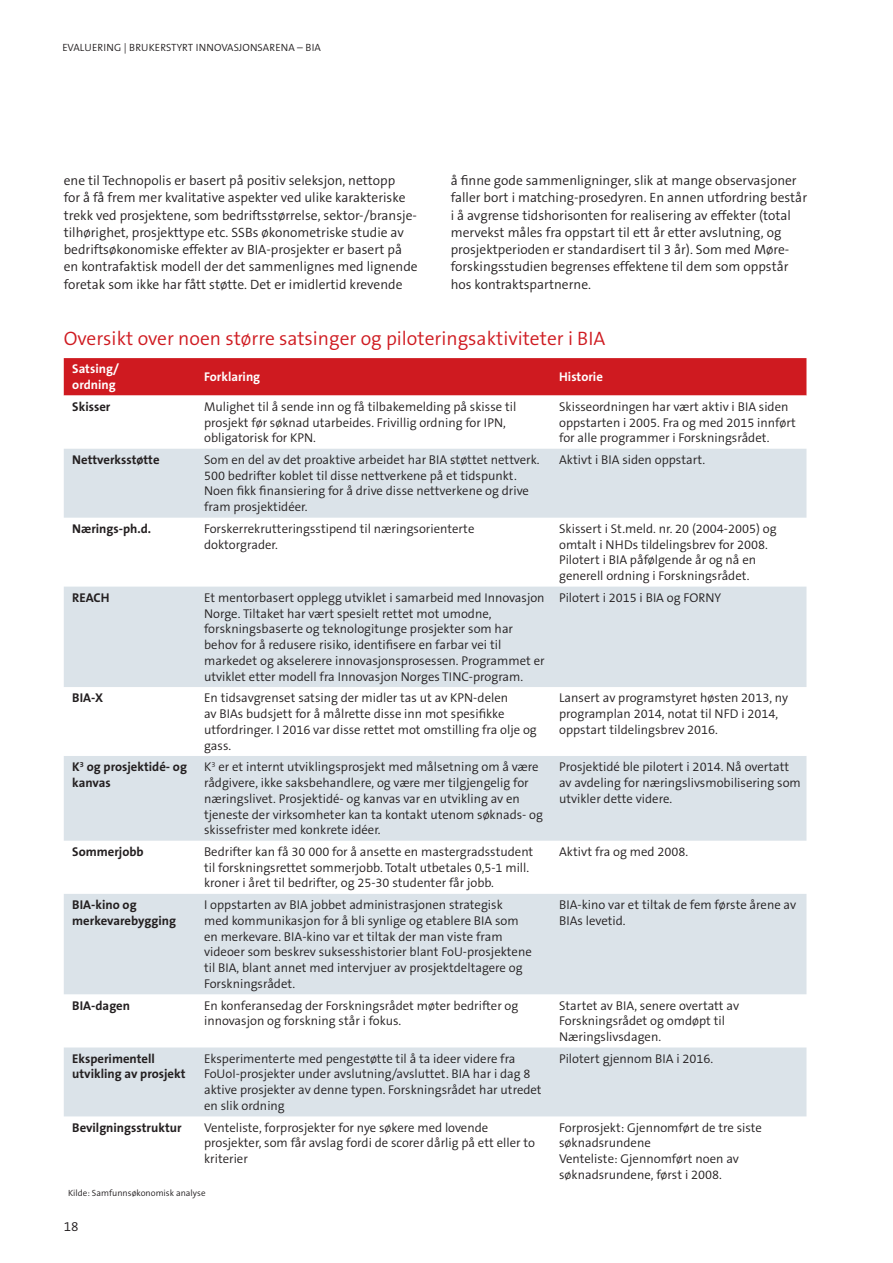
<style>
.page{position:relative;width:893px;height:1263px;background:#fff}
.page>*{position:absolute;margin:0;border:0;box-sizing:border-box;transform-origin:0 0}
.t1{font:300 19.5px "The Sans B4";color:#cf1a20}
.t2{font:300 13.5px/17.2px "The Sans B4";color:#231f20}
.t3{font:300 12.75px/15.8px "The Sans B4";color:#231f20}
.t4{font:700 12.75px/15.8px "The Sans B7";color:#231f20}
.t5{font:700 12.75px/15.8px "The Sans B7";color:#fff}
.t6{font:300 10.5px "The Sans B4";letter-spacing:.01em;color:#231f20}
.t7{font:300 9px "The Sans B4";color:#231f20}
</style>
<div class="page">
<div style="left:64px;top:358px;width:742px;height:37px;background:#cf1a20"></div>
<svg style="left:64px;top:449px;width:742px;height:667px;fill:#dbe3e9"></svg>
<p class="t6" style="left:62px;top:42px;width:260px">EVALUERING | BRUKERSTYRT INNOVASJONSARENA – BIA</p>
<p class="t2" style="left:64px;top:173px;width:355px">ene til Technopolis er basert på positiv seleksjon, nettopp<br>for å få frem mer kvalitative aspekter ved ulike karakteriske trekk ved prosjektene, som bedriftsstørrelse, sektor-/bransje&shy;tilhørighet, prosjekttype etc. SSBs økonometriske studie av bedriftsøkonomiske effekter av BIA-prosjekter er basert på en kontrafaktisk modell der det sammenlignes med lignende foretak som ikke har fått støtte. Det er imidlertid krevende</p>
<p class="t2" style="left:451px;top:173px;width:358px">å finne gode sammenligninger, slik at mange observasjoner faller bort i matching-prosedyren. En annen utfordring består i å avgrense tidshorisonten for realisering av effekter (total mervekst måles fra oppstart til ett år etter avslutning, og prosjektperioden er standardisert til 3 år). Som med Møre&shy;forskingsstudien begrenses effektene til dem som oppstår hos kontraktspartnerne.</p>
<h1 class="t1" style="left:64px;top:329px;width:543px">Oversikt over noen større satsinger og piloteringsaktiviteter i BIA</h1>
<p class="t5" style="left:72px;top:362px;width:48px">Satsing/ ordning</p>
<p class="t5" style="left:204px;top:370px;width:58px">Forklaring</p>
<p class="t5" style="left:559px;top:370px;width:45px">Historie</p>
<p class="t4" style="left:72px;top:399px;width:40px">Skisser</p>
<p class="t3" style="left:204px;top:399px;width:314px">Mulighet til å sende inn og få tilbakemelding på skisse til prosjekt før søknad utarbeides. Frivillig ordning for IPN, obligatorisk for KPN.</p>
<p class="t3" style="left:559px;top:399px;width:238px">Skisseordningen har vært aktiv i BIA siden oppstarten i 2005. Fra og med 2015 innført for alle programmer i Forskningsrådet.</p>
<p class="t4" style="left:72px;top:452px;width:89px">Nettverksstøtte</p>
<p class="t3" style="left:204px;top:453px;width:337px">Som en del av det proaktive arbeidet har BIA støttet nettverk.<br>500 bedrifter koblet til disse nettverkene på et tidspunkt.<br>Noen fikk finansiering for å drive disse nettverkene og drive fram prosjektidéer.</p>
<p class="t3" style="left:559px;top:453px;width:148px">Aktivt i BIA siden oppstart.</p>
<p class="t4" style="left:72px;top:521px;width:80px">Nærings-ph.d.</p>
<p class="t3" style="left:204px;top:521px;width:272px">Forskerrekrutteringsstipend til næringsorienterte doktorgrader.</p>
<p class="t3" style="left:559px;top:521px;width:219px">Skissert i St.meld. nr. 20 (2004-2005) og omtalt i NHDs tildelingsbrev for 2008.<br>Pilotert i BIA påfølgende år og nå en generell ordning i Forskningsrådet.</p>
<p class="t4" style="left:72px;top:590px;width:39px">REACH</p>
<p class="t3" style="left:204px;top:590px;width:342px">Et mentorbasert opplegg utviklet i samarbeid med Innovasjon Norge. Tiltaket har vært spesielt rettet mot umodne, forskningsbaserte og teknologitunge prosjekter som har behov for å redusere risiko, identifisere en farbar vei til markedet og akselerere innovasjonsprosessen. Programmet er utviklet etter modell fra Innovasjon Norges TINC-program.</p>
<p class="t3" style="left:559px;top:590px;width:163px">Pilotert i 2015 i BIA og FORNY</p>
<p class="t4" style="left:72px;top:691px;width:33px">BIA-X</p>
<p class="t3" style="left:204px;top:691px;width:334px">En tidsavgrenset satsing der midler tas ut av KPN-delen<br>av BIAs budsjett for å målrette disse inn mot spesifikke utfordringer. I 2016 var disse rettet mot omstilling fra olje og gass.</p>
<p class="t3" style="left:559px;top:691px;width:230px">Lansert av programstyret høsten 2013, ny programplan 2014, notat til NFD i 2014, oppstart tildelingsbrev 2016.</p>
<p class="t4" style="left:72px;top:760px;width:116px">K<sup>3</sup> og prosjektidé- og kanvas</p>
<p class="t3" style="left:204px;top:760px;width:340px">K<sup>3</sup> er et internt utviklingsprosjekt med målsetning om å være rådgivere, ikke saksbehandlere, og være mer tilgjengelig for næringslivet. Prosjektidé- og kanvas var en utvikling av en tjeneste der virksomheter kan ta kontakt utenom søknads- og skissefrister med konkrete idéer.</p>
<p class="t3" style="left:559px;top:760px;width:243px">Prosjektidé ble pilotert i 2014. Nå overtatt av avdeling for næringslivsmobilisering som utvikler dette videre.</p>
<p class="t4" style="left:72px;top:844px;width:73px">Sommerjobb</p>
<p class="t3" style="left:204px;top:844px;width:331px">Bedrifter kan få 30 000 for å ansette en mastergradsstudent til forskningsrettet sommerjobb. Totalt utbetales 0,5-1 mill. kroner i året til bedrifter, og 25-30 studenter får jobb.</p>
<p class="t3" style="left:559px;top:844px;width:131px">Aktivt fra og med 2008.</p>
<p class="t4" style="left:72px;top:898px;width:105px">BIA-kino og merkevarebygging</p>
<p class="t3" style="left:204px;top:898px;width:329px">I oppstarten av BIA jobbet administrasjonen strategisk<br>med kommunikasjon for å bli synlige og etablere BIA som en merkevare. BIA-kino var et tiltak der man viste fram videoer som beskrev suksesshistorier blant FoU-prosjektene til BIA, blant annet med intervjuer av prosjektdeltagere og Forskningsrådet.</p>
<p class="t3" style="left:559px;top:898px;width:238px">BIA-kino var et tiltak de fem første årene av<br>BIAs levetid.</p>
<p class="t4" style="left:72px;top:998px;width:59px">BIA-dagen</p>
<p class="t3" style="left:204px;top:998px;width:316px">En konferansedag der Forskningsrådet møter bedrifter og innovasjon og forskning står i fokus.</p>
<p class="t3" style="left:559px;top:998px;width:181px">Startet av BIA, senere overtatt av<br>Forskningsrådet og omdøpt til<br>Næringslivsdagen.</p>
<p class="t4" style="left:72px;top:1051px;width:115px">Eksperimentell utvikling av prosjekt</p>
<p class="t3" style="left:204px;top:1051px;width:339px">Eksperimenterte med pengestøtte til å ta ideer videre fra FoUoI-prosjekter under avslutning/avsluttet. BIA har i dag 8 aktive prosjekter av denne typen. Forskningsrådet har utredet en slik ordning</p>
<p class="t3" style="left:559px;top:1051px;width:156px">Pilotert gjennom BIA i 2016.</p>
<p class="t4" style="left:72px;top:1120px;width:111px">Bevilgningsstruktur</p>
<p class="t3" style="left:204px;top:1120px;width:333px">Venteliste, forprosjekter for nye søkere med lovende prosjekter, som får avslag fordi de scorer dårlig på ett eller to kriterier</p>
<p class="t3" style="left:559px;top:1120px;width:204px">Forprosjekt: Gjennomført de tre siste søknadsrundene<br>Venteliste: Gjennomført noen av søknadsrundene, først i 2008.</p>
<p class="t7" style="left:68px;top:1188px;width:139px">Kilde: Samfunnsøkonomisk analyse</p>
<p class="t2" style="left:64px;top:1218px;width:16px">18</p>
</div>
